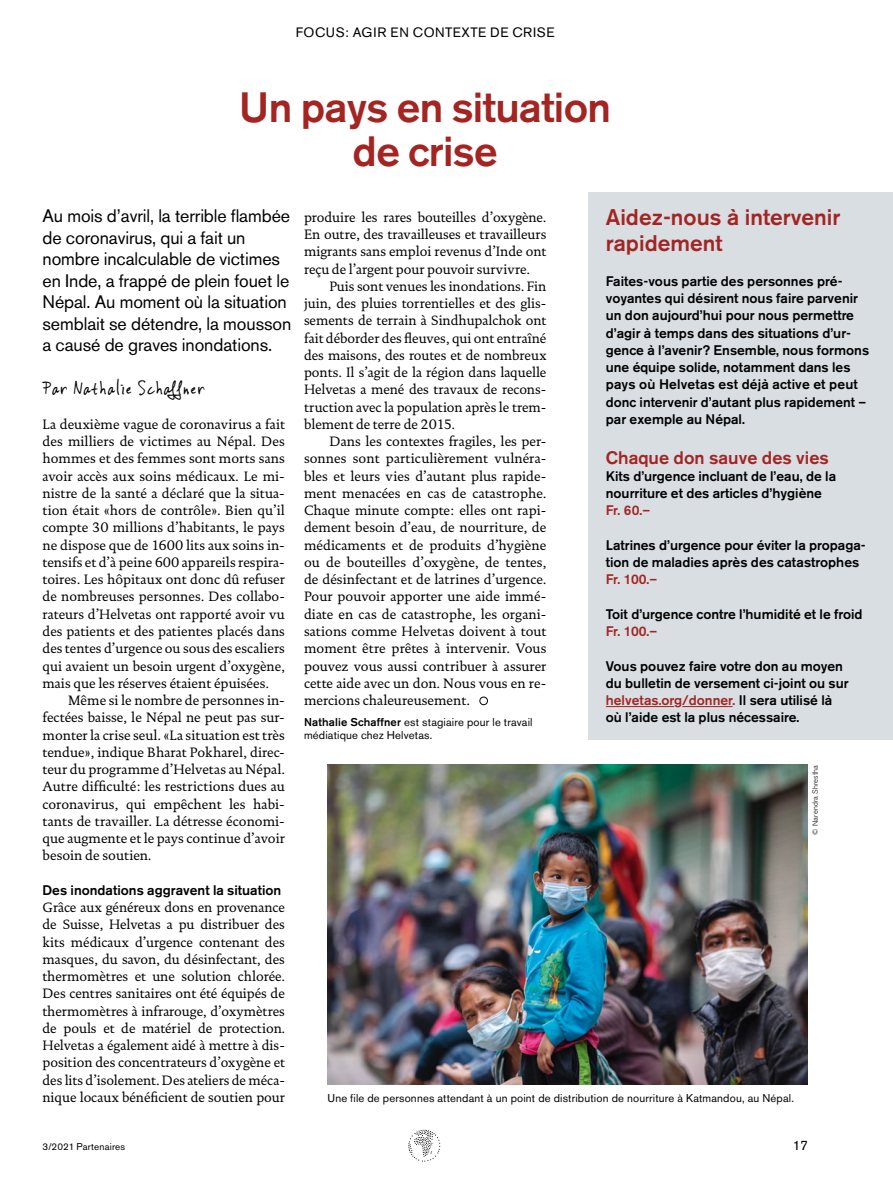
<style>
.page{position:relative;width:893px;height:1191px;background:#fff}
.page>*{position:absolute;margin:0;border:0;box-sizing:border-box;transform-origin:0 0}
.t1{font:500 42px/43.2px "Akzidenz Grotesk BE";letter-spacing:-.015em;color:#a42422;text-align:center}
.t2{font:500 22.5px/26.2px "Akzidenz Grotesk BE";color:#a42422}
.t3{font:21px "Vinc Hand";color:#000}
.t4{font:18px/21.5px "Akzidenz Grotesk BE";letter-spacing:-.005em;color:#000}
.t5{font:500 18px "Akzidenz Grotesk BE";color:#a42422}
.t6{font:13.8px/17.2px "DTL Documenta TOT";color:#000;text-align:justify}
.t7{font:500 13.8px/17.2px "Akzidenz Grotesk BE";color:#000}
.t8{font:500 13.8px "Akzidenz Grotesk BE";letter-spacing:-.02em;color:#a42422}
.t9{font:13.5px "Akzidenz Grotesk BE";letter-spacing:.045em;color:#000}
.t10{font:11.25px/13.8px "Akzidenz Grotesk BE";letter-spacing:.015em;color:#000}
.t11{font:9.75px "Akzidenz Grotesk BE";letter-spacing:.02em;color:#000}
.t12{font:300 7.5px "Akzidenz Grotesk BE";letter-spacing:.02em;color:#000}
.s1{font-weight:500}
.s2{color:#a42422}
</style>
<div class="page">
<svg style="left:408px;top:1129px;width:32px;height:32px"></svg>
<div style="left:589px;top:192px;width:304px;height:547px;background:#d8dee2"></div>
<hr style="left:606px;top:706px;width:68px;height:1px;background:#a42422">
<hr style="left:682px;top:706px;width:51px;height:1px;background:#a42422">
<img style="left:327px;top:765px;width:481px;height:319px">
<div style="left:479px;top:696px;width:9px;height:9px;border:1px solid #000;border-radius:50%"></div>
<p class="t9" style="left:296px;top:25px;width:260px">FOCUS: AGIR EN CONTEXTE DE CRISE</p>
<h1 class="t1" style="left:239px;top:86px;width:374px">Un pays en situation de crise</h1>
<h3 class="t4" style="left:43px;top:205px;width:250px">Au mois d’avril, la terrible flambée de coronavirus, qui a fait un nombre incalculable de victimes en Inde, a frappé de plein fouet le<br>Népal. Au moment où la situation semblait se détendre, la mousson a causé de graves inondations.</h3>
<h3 class="t3" style="left:43px;top:375px;width:164px">Par Nathalie Schaffner</h3>
<p class="t6" style="left:43px;top:415px;width:244px">La deuxième vague de coronavirus a fait des milliers de victimes au Népal. Des hommes et des femmes sont morts sans avoir accès aux soins médicaux. Le mi&shy;nistre de la santé a déclaré que la situa&shy;tion était «hors de contrôle». Bien qu’il compte 30 millions d’habitants, le pays ne dispose que de 1600 lits aux soins in&shy;tensifs et d’à peine 600 appareils respira&shy;toires. Les hôpitaux ont donc dû refuser de nombreuses personnes. Des collabo&shy;rateurs d’Helvetas ont rapporté avoir vu des patients et des patientes placés dans des tentes d’urgence ou sous des escaliers qui avaient un besoin urgent d’oxygène, mais que les réserves étaient épuisées.</p>
<p class="t6" style="left:43px;top:691px;width:244px;text-indent:26px">Même si le nombre de personnes in&shy;fectées baisse, le Népal ne peut pas sur&shy;monter la crise seul. «La situation est très tendue», indique Bharat Pokharel, direc&shy;teur du programme d’Helvetas au Népal.<br>Autre difficulté: les restrictions dues au coronavirus, qui empêchent les habi&shy;tants de travailler. La détresse économi&shy;que augmente et le pays continue d’avoir besoin de soutien.</p>
<p class="t7" style="left:43px;top:881px;width:240px">Des inondations aggravent la situation</p>
<p class="t6" style="left:43px;top:898px;width:244px">Grâce aux généreux dons en provenance de Suisse, Helvetas a pu distribuer des kits médicaux d’urgence contenant des masques, du savon, du désinfectant, des thermomètres et une solution chlorée.<br>Des centres sanitaires ont été équipés de thermomètres à infrarouge, d’oxymètres de pouls et de matériel de protection.<br>Helvetas a également aidé à mettre à dis&shy;position des concentrateurs d’oxygène et des lits d’isolement. Des ateliers de méca&shy;nique locaux bénéficient de soutien pour</p>
<p class="t6" style="left:304px;top:208px;width:244px">produire les rares bouteilles d’oxygène.<br>En outre, des travailleuses et travailleurs migrants sans emploi revenus d’Inde ont reçu de l’argent pour pouvoir survivre.</p>
<p class="t6" style="left:304px;top:277px;width:244px;text-indent:26px">Puis sont venues les inondations. Fin juin, des pluies torrentielles et des glis&shy;sements de terrain à Sindhupalchok ont fait déborder des fleuves, qui ont entraîné des maisons, des routes et de nombreux ponts. Il s’agit de la région dans laquelle Helvetas a mené des travaux de recons&shy;truction avec la population après le trem&shy;blement de terre de 2015.</p>
<p class="t6" style="left:304px;top:433px;width:244px;text-indent:26px">Dans les contextes fragiles, les per&shy;sonnes sont particulièrement vulnéra&shy;bles et leurs vies d’autant plus rapide&shy;ment menacées en cas de catastrophe.<br>Chaque minute compte: elles ont rapi&shy;dement besoin d’eau, de nourriture, de médicaments et de produits d’hygiène ou de bouteilles d’oxygène, de tentes, de désinfectant et de latrines d’urgence.<br>Pour pouvoir apporter une aide immé&shy;diate en cas de catastrophe, les organi&shy;sations comme Helvetas doivent à tout moment être prêtes à intervenir. Vous pouvez vous aussi contribuer à assurer cette aide avec un don. Nous vous en re&shy;mercions chaleureusement.</p>
<p class="t10" style="left:304px;top:715px;width:230px"><span class="s1">Nathalie Schaffner</span> est stagiaire pour le travail médiatique chez Helvetas.</p>
<h2 class="t2" style="left:606px;top:204px;width:236px">Aidez-nous à intervenir rapidement</h2>
<p class="t7" style="left:606px;top:272px;width:265px">Faites-vous partie des personnes pré&shy;voyantes qui désirent nous faire parvenir un don aujourd’hui pour nous permettre d’agir à temps dans des situations d’ur&shy;gence à l’avenir? Ensemble, nous formons une équipe solide, notamment dans les pays où Helvetas est déjà active et peut donc intervenir d’autant plus rapidement – par exemple au Népal.</p>
<h3 class="t5" style="left:606px;top:446px;width:225px">Chaque don sauve des vies</h3>
<p class="t7" style="left:606px;top:467px;width:232px">Kits d’urgence incluant de l’eau, de la nourriture et des articles d’hygiène</p>
<p class="t8" style="left:606px;top:502px;width:46px">Fr. 60.–</p>
<p class="t7" style="left:606px;top:536px;width:261px">Latrines d’urgence pour éviter la propaga&shy;tion de maladies après des catastrophes</p>
<p class="t8" style="left:606px;top:571px;width:53px">Fr. 100.–</p>
<p class="t7" style="left:606px;top:605px;width:258px">Toit d’urgence contre l’humidité et le froid</p>
<p class="t8" style="left:606px;top:623px;width:53px">Fr. 100.–</p>
<p class="t7" style="left:606px;top:657px;width:244px">Vous pouvez faire votre don au moyen du bulletin de versement ci-joint ou sur <span class="s2">helvetas.org/donner.</span> Il sera utilisé là où l’aide est la plus nécessaire.</p>
<p class="t12" style="left:811px;top:834px;width:71px;rotate:-90deg">© Narendra Shrestha</p>
<p class="t10" style="left:327px;top:1090px;width:468px">Une file de personnes attendant à un point de distribution de nourriture à Katmandou, au Népal.</p>
<p class="t11" style="left:43px;top:1140px;width:84px">3/2021 Partenaires</p>
<p class="t9" style="left:793px;top:1137px;width:17px">17</p>
</div>
